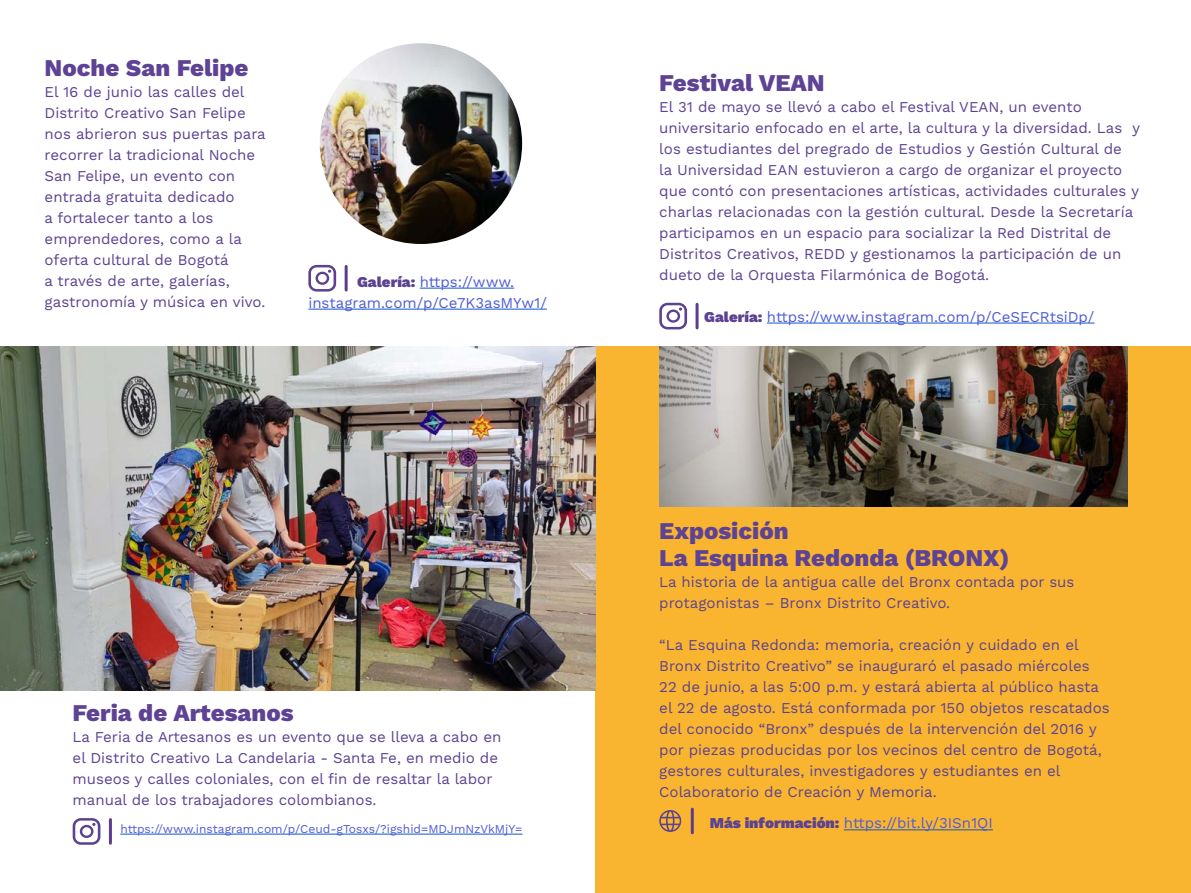
<style>
.page{position:relative;width:1191px;height:893px;background:#fff}
.page>*{position:absolute;margin:0;border:0;box-sizing:border-box;transform-origin:0 0}
.titulo_noticia{font:800 24px/26.4px "Work Sans";color:#5e4394}
.Cuerpo_de_texto{font:15px/21px "Work Sans";color:#5c4291}
.Cuerpo_de_texto-2{font:15px/21px "Work Sans";color:#4f5cd6}
.Cuerpo_de_texto-3{font:12px "Work Sans";color:#4f5cd6}
.s1{font-weight:900;color:#5c4291}
</style>
<div class="page">
<div style="left:595px;top:346px;width:596px;height:547px;background:#fab530"></div>
<hr style="left:420px;top:288px;width:94px;height:1px;background:#15c">
<hr style="left:308px;top:309px;width:239px;height:1px;background:#15c">
<hr style="left:767px;top:323px;width:327px;height:1px;background:#15c">
<img style="left:320px;top:43px;width:202px;height:201px">
<img style="left:0;top:346px;width:595px;height:344px">
<img style="left:659px;top:346px;width:468px;height:160px">
<hr style="left:844px;top:829px;width:149px;height:1px;background:#15c">
<hr style="left:695px;top:304px;width:3px;height:24px;background:#5c3d8d">
<hr style="left:345px;top:266px;width:3px;height:24px;background:#5c3d8d">
<hr style="left:109px;top:820px;width:3px;height:23px;background:#5c3d8d">
<svg style="left:659px;top:303px;width:28px;height:26px"></svg>
<svg style="left:308px;top:265px;width:28px;height:27px"></svg>
<svg style="left:73px;top:818px;width:27px;height:27px"></svg>
<hr style="left:120px;top:834px;width:402px;height:1px;background:#15c">
<hr style="left:691px;top:809px;width:3px;height:24px;background:#5c3d8d">
<svg style="left:659px;top:810px;width:22px;height:22px"></svg>
<p class="titulo_noticia" style="left:45px;top:56px;width:205px">Noche San Felipe</p>
<p class="Cuerpo_de_texto" style="left:45px;top:82px;width:223px">El 16 de junio las calles del<br>Distrito Creativo San Felipe nos abrieron sus puertas para recorrer la tradicional Noche<br>San Felipe, un evento con entrada gratuita dedicado<br>a fortalecer tanto a los emprendedores, como a la oferta cultural de Bogotá<br>a través de arte, galerías, gastronomía y música en vivo.</p>
<p class="Cuerpo_de_texto-2" style="left:308px;top:272px;width:240px;text-indent:49px"><span class="s1">Galería:</span> https://www. instagram.com/p/Ce7K3asMYw1/</p>
<p class="titulo_noticia" style="left:73px;top:701px;width:222px">Feria de Artesanos</p>
<p class="Cuerpo_de_texto" style="left:73px;top:727px;width:430px">La Feria de Artesanos es un evento que se lleva a cabo en el Distrito Creativo La Candelaria - Santa Fe, en medio de museos y calles coloniales, con el fin de resaltar la labor manual de los trabajadores colombianos.</p>
<p class="Cuerpo_de_texto-3" style="left:120px;top:822px;width:403px">https://www.instagram.com/p/Ceud-gTosxs/?igshid=MDJmNzVkMjY=</p>
<p class="titulo_noticia" style="left:659px;top:70px;width:167px">Festival VEAN</p>
<p class="Cuerpo_de_texto" style="left:659px;top:97px;width:482px">El 31 de mayo se llevó a cabo el Festival VEAN, un evento universitario enfocado en el arte, la cultura y la diversidad. Las y los estudiantes del pregrado de Estudios y Gestión Cultural de<br>la Universidad EAN estuvieron a cargo de organizar el proyecto que contó con presentaciones artísticas, actividades culturales y charlas relacionadas con la gestión cultural. Desde la Secretaría participamos en un espacio para socializar la Red Distrital de Distritos Creativos, REDD y gestionamos la participación de un dueto de la Orquesta Filarmónica de Bogotá.</p>
<p class="Cuerpo_de_texto-2" style="left:704px;top:307px;width:392px"><span class="s1">Galería:</span> https://www.instagram.com/p/CeSECRtsiDp/</p>
<p class="titulo_noticia" style="left:659px;top:519px;width:352px">Exposición<br>La Esquina Redonda (BRONX)</p>
<p class="Cuerpo_de_texto" style="left:659px;top:572px;width:417px">La historia de la antigua calle del Bronx contada por sus protagonistas – Bronx Distrito Creativo.</p>
<p class="Cuerpo_de_texto" style="left:659px;top:635px;width:452px">“La Esquina Redonda: memoria, creación y cuidado en el Bronx Distrito Creativo” se inauguraró el pasado miércoles 22 de junio, a las 5:00 p.m. y estará abierta al público hasta el 22 de agosto. Está conformada por 150 objetos rescatados del conocido “Bronx” después de la intervención del 2016 y por piezas producidas por los vecinos del centro de Bogotá, gestores culturales, investigadores y estudiantes en el Colaboratorio de Creación y Memoria.</p>
<p class="Cuerpo_de_texto-2" style="left:710px;top:813px;width:285px"><span class="s1">Más información:</span> https://bit.ly/3ISn1QI</p>
</div>
